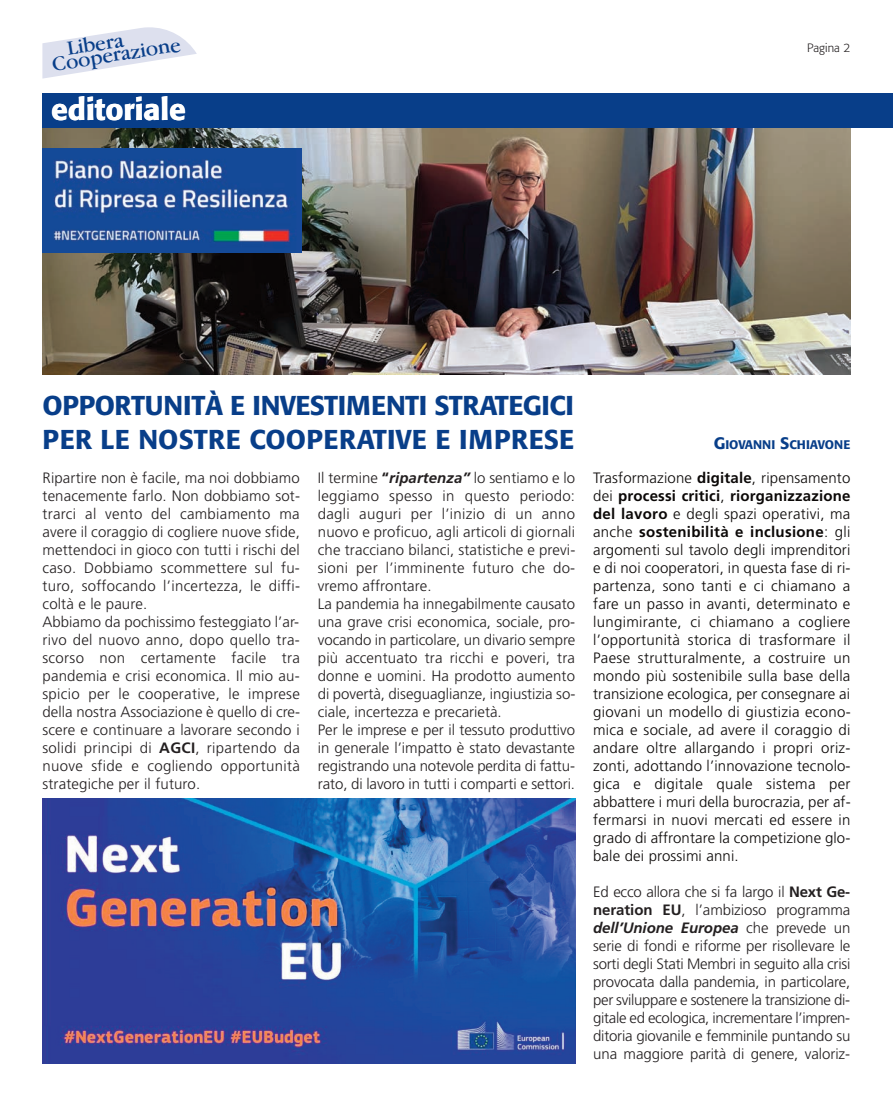
<style>
.page{position:relative;width:893px;height:1106px;background:#fff}
.page>*{position:absolute;margin:0;border:0;box-sizing:border-box;transform-origin:0 0}
.t1{font:500 30px "Formata";color:#fff}
.t2{font:500 27px/33.9px "Formata";color:#083e89}
.t3{font:21px "Apple Garamond";color:#083e89;scale:1.25 1}
.t4{font:300 15px/18px "Frutiger CE";letter-spacing:.01em;color:#231f20}
.t5{font:300 15px/18px "Frutiger CE";letter-spacing:.01em;color:#0b0807;text-align:justify}
.t6{font:700 15px "Frutiger";letter-spacing:.01em;color:#0b0807}
.t7{font:500 12.3px "Formata";color:#083e89}
.t8{font:300 12px "Formata";color:#231f20}
.s1{font-family:"Frutiger";font-weight:700}
.s2{font-weight:700;font-style:italic}
.s3{font-size:16.5px}
.s4{font-family:"Frutiger CE";font-weight:300}
</style>
<div class="page">
<img style="left:43px;top:128px;width:807px;height:246px">
<div style="left:43px;top:94px;width:850px;height:34px;background:#083e89"></div>
<svg style="left:43px;top:27px;width:154px;height:52px"></svg>
<img style="left:43px;top:149px;width:259px;height:104px">
<img style="left:43px;top:798px;width:532px;height:265px">
<h3 class="t3" style="left:65px;top:36px;width:47px;rotate:-9deg">Libera</h3>
<h3 class="t3" style="left:50px;top:52px;width:105px;rotate:-9deg">Cooperazione</h3>
<h1 class="t1" style="left:51px;top:96px;width:136px">editoriale</h1>
<h1 class="t1" style="left:51px;top:96px;width:136px">editoriale</h1>
<p class="t8" style="left:807px;top:43px;width:45px">Pagina 2</p>
<h2 class="t2" style="left:43px;top:390px;width:533px">OPPORTUNITÀ E INVESTIMENTI STRATEGICI<br>PER LE NOSTRE COOPERATIVE E IMPRESE</h2>
<p class="t4" style="left:43px;top:470px;width:259px">Ripartire non è facile, ma noi dobbiamo tenacemente farlo. Non dobbiamo sot&shy;trarci al vento del cambiamento ma avere il coraggio di cogliere nuove sfide, mettendoci in gioco con tutti i rischi del caso. Dobbiamo scommettere sul fu&shy;turo, soffocando l’incertezza, le diffi&shy;coltà e le paure.<br>Abbiamo da pochissimo festeggiato l’ar&shy;rivo del nuovo anno, dopo quello tra&shy;scorso non certamente facile tra pandemia e crisi economica. Il mio au&shy;spicio per le cooperative, le imprese della nostra Associazione è quello di cre&shy;scere e continuare a lavorare secondo i solidi principi di <span class="s1">AGCI</span>, ripartendo da nuove sfide e cogliendo opportunità strategiche per il futuro.</p>
<p class="t4" style="left:318px;top:470px;width:259px">Il termine <span class="s1">“</span><span class="s2">ripartenza”</span> lo sentiamo e lo leggiamo spesso in questo periodo: dagli auguri per l’inizio di un anno nuovo e proficuo, agli articoli di giornali che tracciano bilanci, statistiche e previ&shy;sioni per l’imminente futuro che do&shy;vremo affrontare.<br>La pandemia ha innegabilmente causato una grave crisi economica, sociale, pro&shy;vocando in particolare, un divario sempre più accentuato tra ricchi e poveri, tra donne e uomini. Ha prodotto aumento di povertà, diseguaglianze, ingiustizia so&shy;ciale, incertezza e precarietà.<br>Per le imprese e per il tessuto produttivo in generale l’impatto è stato devastante registrando una notevole perdita di fattu&shy;rato, di lavoro in tutti i comparti e settori.</p>
<p class="t5" style="left:593px;top:470px;width:259px">Trasformazione <span class="s1">digitale</span>, ripensamento</p>
<p class="t7" style="left:714px;top:439px;width:138px"><span class="s3">G</span>IOVANNI <span class="s3">S</span>CHIAVONE</p>
<p class="t6" style="left:593px;top:490px;width:259px"><span class="s4">dei</span> processi critici<span class="s4">,</span> riorganizzazione</p>
<p class="t5" style="left:593px;top:506px;width:259px"><span class="s1">del lavoro</span> e degli spazi operativi, ma</p>
<p class="t6" style="left:593px;top:526px;width:259px"><span class="s4">anche</span> sostenibilità e inclusione<span class="s4">: gli</span></p>
<p class="t5" style="left:593px;top:542px;width:259px">argomenti sul tavolo degli imprenditori e di noi cooperatori, in questa fase di ri&shy;partenza, sono tanti e ci chiamano a fare un passo in avanti, determinato e lungimirante, ci chiamano a cogliere l’opportunità storica di trasformare il Paese strutturalmente, a costruire un mondo più sostenibile sulla base della transizione ecologica, per consegnare ai giovani un modello di giustizia econo&shy;mica e sociale, ad avere il coraggio di andare oltre allargando i propri oriz&shy;zonti, adottando l’innovazione tecnolo&shy;gica e digitale quale sistema per abbattere i muri della burocrazia, per af&shy;fermarsi in nuovi mercati ed essere in grado di affrontare la competizione glo&shy;bale dei prossimi anni.</p>
<p class="t4" style="left:593px;top:884px;width:259px;text-align:justify">Ed ecco allora che si fa largo il <span class="s1">Next Ge&shy;neration EU</span>, l’ambizioso programma <span class="s2">dell’Unione Europea</span> che prevede un serie di fondi e riforme per risollevare le sorti degli Stati Membri in seguito alla crisi provocata dalla pandemia, in particolare, per sviluppare e sostenere la transizione di&shy;gitale ed ecologica, incrementare l’impren&shy;ditoria giovanile e femminile puntando su una maggiore parità di genere, valoriz-</p>
</div>
